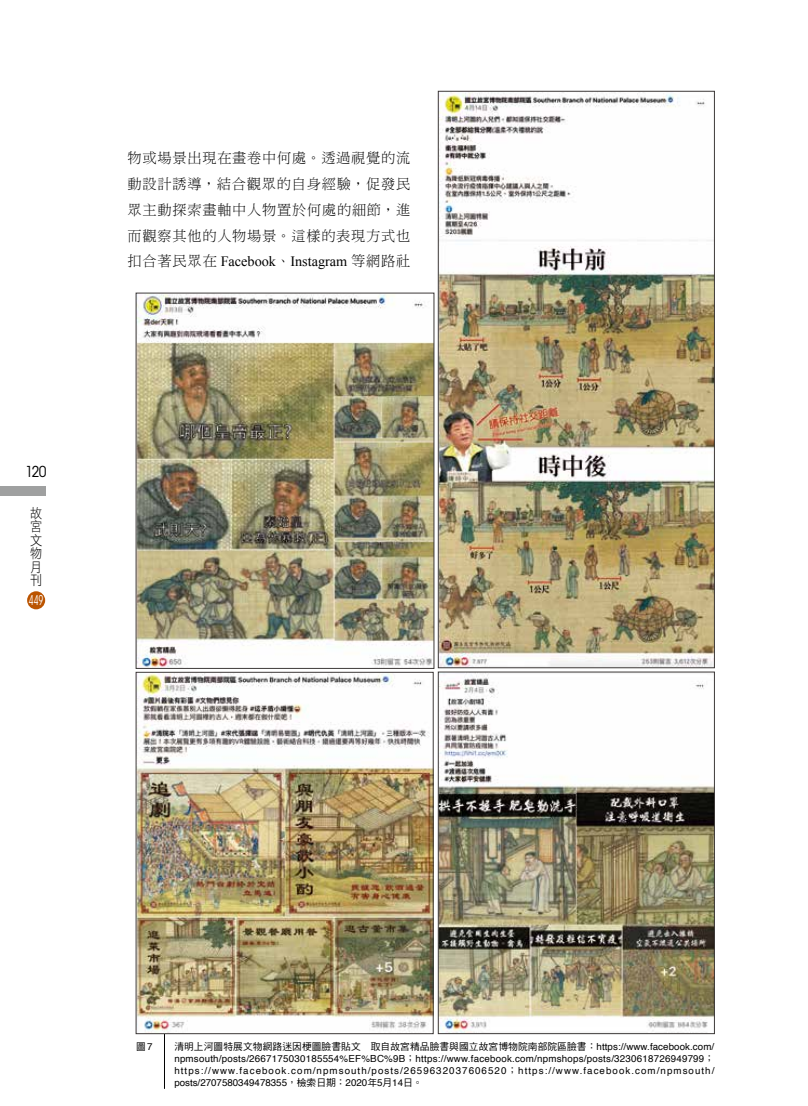
<style>
.page{position:relative;width:808px;height:1106px;background:#fff}
.page>*{position:absolute;margin:0;border:0;box-sizing:border-box;transform-origin:0 0}
.t1{font:condensed 15px "ITC Avant Garde Std";color:#000}
.t2{font:14.25px/26px "DF Ming Std W3";letter-spacing:.05em;color:#000;text-align:justify}
.t3{font:14.25px "Times New Roman";color:#000}
.t4{font:13.5px/13.5px "DF Hei Std W3";color:#000;scale:.9 1}
.t5{font:condensed 13.5px "ITC Avant Garde Std";color:#fff;scale:.7 1}
.t6{font:9.75px/12px "Helvetica";color:#000;text-align:justify}
.t7{font:9.75px "DF Hei Std W5";letter-spacing:.005em;color:#000}
.s1{font-family:"DF Ming Std W3"}
.s2{font-family:"Helvetica"}
.s3{font-family:"DF Hei Std W5"}
</style>
<div class="page">
<div style="left:27px;top:591px;width:18px;height:18px;background:#bb5400;border-radius:50%"></div>
<div style="left:0;top:487px;width:46px;height:9px;background:#9fa0a0"></div>
<hr style="left:164px;top:992px;width:1px;height:96px;background:#000">
<img style="left:138px;top:674px;width:293px;height:357px">
<div style="left:136px;top:672px;width:297px;height:361px;border:1px solid #3e3a39"></div>
<img style="left:440px;top:674px;width:272px;height:357px">
<div style="left:438px;top:672px;width:276px;height:361px;border:1px solid #3e3a39"></div>
<img style="left:138px;top:295px;width:294px;height:371px">
<img style="left:440px;top:93px;width:272px;height:573px">
<div style="left:438px;top:91px;width:276px;height:577px;border:1px solid #3e3a39"></div>
<h1 class="t1" style="left:26px;top:463px;width:23px">120</h1>
<h3 class="t4" style="left:30px;top:506px;width:15px">故宮文物月刊</h3>
<h3 class="t5" style="left:29px;top:592px;width:23px">449</h3>
<h2 class="t2" style="left:128px;top:144px;width:284px">物或場景出現在畫卷中何處。透過視覺的流動設計誘導，結合觀眾的自身經驗，促發民眾主動探索畫軸中人物置於何處的細節，進而觀察其他的人物場景。這樣的表現方式也</h2>
<h2 class="t3" style="left:128px;top:252px;width:284px"><span class="s1">扣合著民眾在</span> Facebook<span class="s1">、</span>Instagram <span class="s1">等網路社</span></h2>
<p class="t7" style="left:136px;top:1041px;width:18px">圖<span class="s2">7</span></p>
<p class="t7" style="left:174px;top:1041px;width:541px">清明上河圖特展文物網路迷因梗圖臉書貼文　取自故宮精品臉書與國立故宮博物院南部院區臉書：<span class="s2">https://www.facebook.com/</span></p>
<p class="t6" style="left:174px;top:1053px;width:542px">npmsouth/posts/2667175030185554%EF%BC%9B<span class="s3">；</span>https://www.facebook.com/npmshops/posts/3230618726949799<span class="s3">；</span>https://www.facebook.com/npmsouth/posts/2659632037606520<span class="s3">；</span>https://www.facebook.com/npmsouth/ posts/2707580349478355<span class="s3">，檢索日期：</span>2020<span class="s3">年</span>5<span class="s3">月</span>14<span class="s3">日。</span></p>
</div>
